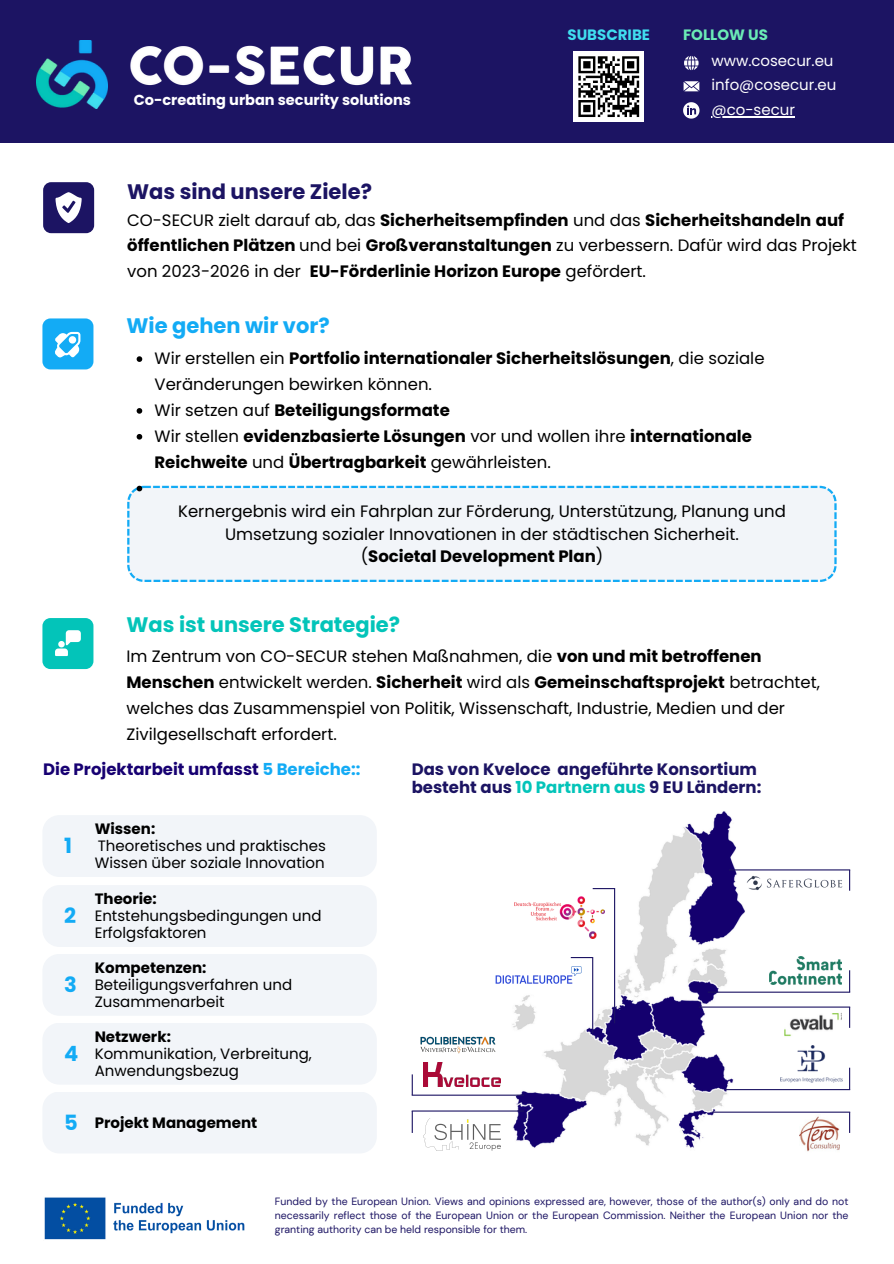
<style>
.page{position:relative;width:894px;height:1264px;background:#fff}
.page>*{position:absolute;margin:0;border:0;box-sizing:border-box;transform-origin:0 0}
.t1{font:700 21px "Poppins";color:#03c4b9}
.t2{font:700 21px "Poppins";color:#13abf5}
.t3{font:700 21px "Poppins";color:#1c1463}
.t4{font:16.5px/25.8px "Poppins";color:#000}
.t5{font:700 16.5px/25.8px "Poppins";color:#000}
.t6{font:700 16.5px/18px "Poppins";color:#1c1463}
.t7{font:700 16.5px "Poppins";color:#170072}
.t8{font:15px/16.8px "Poppins";color:#000}
.t9{font:15px/24.8px "Poppins";color:#fff}
.t10{font:700 15px "Poppins";color:#000}
.t11{font:700 15px "Poppins";color:#40deef}
.t12{font:700 15px "Poppins";color:#6bebb6}
.t13{font:700 14.55px "Poppins";color:#fff}
.t14{font:10.5px/14px "DM Sans";color:#1c1463;text-align:justify}
.s1{font-weight:400}
.s2{font-weight:700}
.s3{color:#13abf5}
.s4{color:#03c4b9}
</style>
<div class="page">
<div style="left:0;top:0;width:893px;height:143px;background:#1c1463"></div>
<img style="left:44px;top:1197px;width:201px;height:43px">
<img style="left:37px;top:40px;width:71px;height:69px">
<img style="left:130px;top:45px;width:281px;height:41px">
<div style="left:43px;top:182px;width:51px;height:51px;background:#1c1463;border-radius:8px"></div>
<div style="left:42px;top:318px;width:51px;height:51px;background:#13abf5;border-radius:8px"></div>
<div style="left:42px;top:618px;width:51px;height:51px;background:#03c4b9;border-radius:8px"></div>
<svg style="left:55px;top:630px;width:26px;height:26px"></svg>
<svg style="left:55px;top:332px;width:25px;height:25px"></svg>
<div style="left:69px;top:336px;width:7px;height:7px;background:#fff;border-radius:50%"></div>
<div style="left:127px;top:486px;width:709px;height:95px;background:#f2f5f9"></div>
<svg style="left:55px;top:192px;width:26px;height:31px"></svg>
<div style="left:43px;top:815px;width:333px;height:62px;background:#f2f5f9"></div>
<div style="left:43px;top:885px;width:333px;height:61px;background:#f2f5f9"></div>
<div style="left:43px;top:954px;width:333px;height:61px;background:#f2f5f9"></div>
<div style="left:43px;top:1023px;width:333px;height:61px;background:#f2f5f9"></div>
<div style="left:43px;top:1092px;width:333px;height:61px;background:#f2f5f9"></div>
<svg style="left:684px;top:56px;width:14px;height:14px"></svg>
<svg style="left:683px;top:81px;width:16px;height:10px"></svg>
<svg style="left:683px;top:102px;width:16px;height:17px"></svg>
<img style="left:511px;top:811px;width:234px;height:337px">
<img style="left:495px;top:961px;width:93px;height:27px">
<img style="left:769px;top:956px;width:72px;height:28px">
<img style="left:424px;top:1118px;width:76px;height:32px">
<img style="left:799px;top:1116px;width:40px;height:36px">
<img style="left:746px;top:876px;width:97px;height:14px">
<img style="left:424px;top:1062px;width:76px;height:24px">
<img style="left:514px;top:895px;width:90px;height:43px">
<img style="left:784px;top:1013px;width:55px;height:24px">
<img style="left:420px;top:1036px;width:76px;height:18px">
<img style="left:780px;top:1045px;width:62px;height:37px">
<svg style="left:137px;top:356px;width:5px;height:6px"></svg>
<svg style="left:137px;top:408px;width:5px;height:5px"></svg>
<svg style="left:137px;top:434px;width:5px;height:5px"></svg>
<svg style="left:137px;top:485px;width:5px;height:6px"></svg>
<hr style="left:711px;top:116px;width:83px;height:1px;background:#fff">
<hr style="left:411px;top:1110px;width:113px;height:1px;background:#1c1463">
<svg style="left:411px;top:1110px;width:1px;height:22px"></svg>
<hr style="left:411px;top:1094px;width:113px;height:1px;background:#1c1463">
<svg style="left:411px;top:1074px;width:1px;height:21px"></svg>
<hr style="left:728px;top:869px;width:121px;height:1px;background:#1c1463">
<hr style="left:698px;top:1006px;width:151px;height:1px;background:#1c1463">
<hr style="left:707px;top:991px;width:142px;height:1px;background:#1c1463">
<hr style="left:724px;top:1089px;width:125px;height:1px;background:#1c1463">
<hr style="left:711px;top:1111px;width:138px;height:1px;background:#1c1463">
<hr style="left:614px;top:888px;width:1px;height:135px;background:#1c1463">
<svg style="left:592px;top:888px;width:22px;height:1px"></svg>
<hr style="left:592px;top:957px;width:1px;height:76px;background:#1c1463">
<svg style="left:570px;top:957px;width:22px;height:1px"></svg>
<div style="left:573px;top:51px;width:70px;height:71px;background:#fff"></div>
<svg style="left:578px;top:56px;width:61px;height:61px"></svg>
<h2 class="t13" style="left:134px;top:90px;width:279px">Co-creating urban security solutions</h2>
<h4 class="t3" style="left:127px;top:177px;width:246px">Was sind unsere Ziele?</h4>
<p class="t11" style="left:567px;top:24px;width:84px">SUBSCRIBE</p>
<p class="t12" style="left:683px;top:24px;width:86px">FOLLOW US</p>
<h4 class="t9" style="left:711px;top:48px;width:126px">www.cosecur.eu info@cosecur.eu</h4>
<h3 class="t9" style="left:711px;top:98px;width:85px">@co-secur</h3>
<h3 class="t5" style="left:127px;top:207px;width:731px"><span class="s1">CO-SECUR zielt darauf ab, das</span> Sicherheitsempfinden <span class="s1">und das</span> Sicherheitshandeln auf öffentlichen Plätzen <span class="s1">und bei</span> Großveranstaltungen <span class="s1">zu verbessern. Dafür wird das Projekt von 2023-2026 in der</span> EU-Förderlinie Horizon Europe <span class="s1">gefördert.</span></h3>
<p class="t2" style="left:126px;top:311px;width:205px">Wie gehen wir vor?</p>
<p class="t4" style="left:154px;top:345px;width:611px">Wir erstellen ein <span class="s2">Portfolio internationaler Sicherheitslösungen</span>, die soziale<br>Veränderungen bewirken können.</p>
<p class="t5" style="left:154px;top:397px;width:297px"><span class="s1">Wir setzen auf</span> Beteiligungsformate</p>
<h4 class="t5" style="left:154px;top:423px;width:598px"><span class="s1">Wir stellen</span> evidenzbasierte Lösungen <span class="s1">vor und wollen ihre</span> internationale<br>Reichweite <span class="s1">und</span> Übertragbarkeit <span class="s1">gewährleisten.</span></h4>
<p class="t4" style="left:178px;top:500px;width:609px;line-height:22.5px;text-align:center">Kernergebnis wird ein Fahrplan zur Förderung, Unterstützung, Planung und<br>Umsetzung sozialer Innovationen in der städtischen Sicherheit.<br>(<span class="s2">Societal Development Plan</span>)</p>
<h4 class="t1" style="left:126px;top:610px;width:275px">Was ist unsere Strategie?</h4>
<p class="t4" style="left:126px;top:643px;width:695px">Im Zentrum von CO-SECUR stehen Maßnahmen, die <span class="s2">von und mit betroffenen Menschen</span> entwickelt werden. <span class="s2">Sicherheit</span> wird als <span class="s2">Gemeinschaftsprojekt</span> betrachtet, welches das Zusammenspiel von Politik, Wissenschaft, Industrie, Medien und der Zivilgesellschaft erfordert.</p>
<h1 class="t7" style="left:43px;top:757px;width:319px">Die Projektarbeit umfasst <span class="s3">5 Bereiche::</span></h1>
<h4 class="t6" style="left:411px;top:760px;width:351px">Das von Kveloce angeführte Konsortium besteht aus <span class="s4">10 Partnern aus</span> 9 EU Ländern:</h4>
<p class="t2" style="left:64px;top:831px;width:9px">1</p>
<h4 class="t2" style="left:64px;top:901px;width:13px">2</h4>
<p class="t2" style="left:64px;top:970px;width:14px">3</p>
<p class="t2" style="left:64px;top:1038px;width:16px">4</p>
<h3 class="t2" style="left:64px;top:1107px;width:15px">5</h3>
<p class="t8" style="left:95px;top:820px;width:233px"><span class="s2">Wissen:<br></span>Theoretisches und praktisches<br>Wissen über soziale Innovation</p>
<p class="t8" style="left:95px;top:890px;width:228px"><span class="s2">Theorie:<br></span>Entstehungsbedingungen und<br>Erfolgsfaktoren</p>
<p class="t8" style="left:95px;top:959px;width:199px"><span class="s2">Kompetenzen:<br></span>Beteiligungsverfahren und<br>Zusammenarbeit</p>
<p class="t8" style="left:95px;top:1028px;width:219px"><span class="s2">Netzwerk:<br></span>Kommunikation, Verbreitung,<br>Anwendungsbezug</p>
<p class="t10" style="left:95px;top:1111px;width:164px">Projekt Management</p>
<p class="t14" style="left:275px;top:1193px;width:575px">Funded by the European Union. Views and opinions expressed are, however, those of the author(s) only and do not necessarily reflect those of the European Union or the European Commission. Neither the European Union nor the granting authority can be held responsible for them.</p>
</div>
